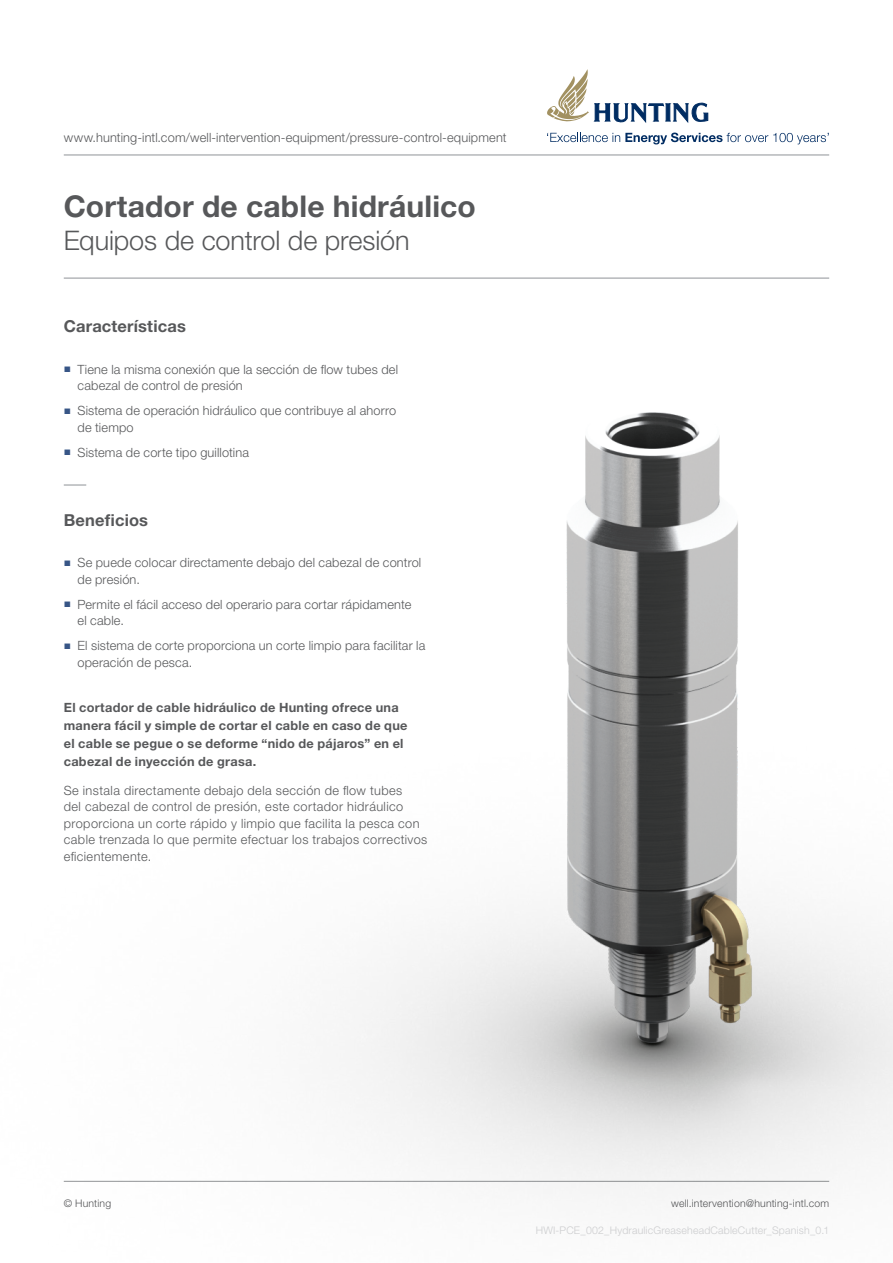
<style>
.page{position:relative;width:893px;height:1263px;background:#fff}
.page>*{position:absolute;margin:0;border:0;box-sizing:border-box;transform-origin:0 0}
._00_Datasheet_Headin{font:700 30px "Helvetica Neue LT Pro";letter-spacing:.005em;color:#57585a}
._01_Subheading{font:300 27px "Helvetica Neue LT Pro";letter-spacing:-.005em;color:#57585a}
._0b_Brochure_Subhead{font:700 16.5px "Helvetica Neue LT Pro";letter-spacing:.01em;color:#57585a}
.Body_copy{font:300 12.75px/16.5px "Helvetica Neue LT Pro";letter-spacing:.015em;color:#57585a}
.Body_copy-2{font:300 12.75px/16.5px "Helvetica Neue LT Pro";letter-spacing:.035em;color:#57585a}
.Body_copy-3{font:700 12.75px/18px "Helvetica Neue LT Pro";letter-spacing:.02em;color:#57585a}
.Version{font:300 10.5px "Helvetica Neue LT Pro";letter-spacing:.02em;color:#d1d2d4}
.Address_email{font:300 10.5px "Helvetica Neue LT Pro";letter-spacing:.015em;color:#57585a}
.s1{font-family:"Times New Roman";font-weight:400;font-size:12px;color:#375586}
</style>
<div class="page">
<hr style="left:64px;top:155px;width:765px;height:1px;background:#8f9397">
<svg style="left:547px;top:133px;width:282px;height:11px"></svg>
<svg style="left:547px;top:69px;width:42px;height:53px"></svg>
<svg style="left:595px;top:103px;width:113px;height:20px"></svg>
<hr style="left:64px;top:278px;width:765px;height:1px;background:#8f9397">
<img style="left:63px;top:412px;width:830px;height:782px">
<p class="Body_copy" style="left:64px;top:129px;width:444px">www.hunting-intl.com/well-intervention-equipment/pressure-control-equipment</p>
<p class="_00_Datasheet_Headin" style="left:64px;top:188px;width:413px">Cortador de cable hidráulico</p>
<p class="_01_Subheading" style="left:64px;top:223px;width:347px">Equipos de control de presión</p>
<p class="_0b_Brochure_Subhead" style="left:64px;top:316px;width:124px">Características</p>
<p class="Body_copy" style="left:78px;top:361px;width:322px;text-indent:-14px"><span class="s1">■</span> Tiene la misma conexión que la sección de flow tubes del cabezal de control de presión</p>
<p class="Body_copy" style="left:78px;top:402px;width:320px;text-indent:-14px"><span class="s1">■</span> Sistema de operación hidráulico que contribuye al ahorro de tiempo</p>
<p class="Body_copy" style="left:64px;top:444px;width:187px"><span class="s1">■</span> Sistema de corte tipo guillotina</p>
<p class="_0b_Brochure_Subhead" style="left:64px;top:510px;width:86px">Beneficios</p>
<p class="Body_copy" style="left:78px;top:554px;width:345px;text-indent:-14px"><span class="s1">■</span> Se puede colocar directamente debajo del cabezal de control de presión.</p>
<p class="Body_copy" style="left:78px;top:596px;width:335px;text-indent:-14px"><span class="s1">■</span> Permite el fácil acceso del operario para cortar rápidamente el cable.</p>
<p class="Body_copy" style="left:78px;top:637px;width:349px;text-indent:-14px"><span class="s1">■</span> El sistema de corte proporciona un corte limpio para facilitar la operación de pesca.</p>
<p class="Body_copy-3" style="left:64px;top:698px;width:345px">El cortador de cable hidráulico de Hunting ofrece una manera fácil y simple de cortar el cable en caso de que el cable se pegue o se deforme “nido de pájaros” en el cabezal de inyección de grasa.</p>
<p class="Body_copy-2" style="left:64px;top:782px;width:365px">Se instala directamente debajo dela sección de flow tubes<br>del cabezal de control de presión, este cortador hidráulico proporciona un corte rápido y limpio que facilita la pesca con cable trenzada lo que permite efectuar los trabajos correctivos eficientemente.</p>
<p class="Address_email" style="left:64px;top:1196px;width:49px">© Hunting</p>
<p class="Address_email" style="left:671px;top:1196px;width:159px">well.intervention@hunting-intl.com</p>
<p class="Version" style="left:536px;top:1223px;width:295px">HWI-PCE_002_HydraulicGreaseheadCableCutter_Spanish_0.1</p>
</div>
